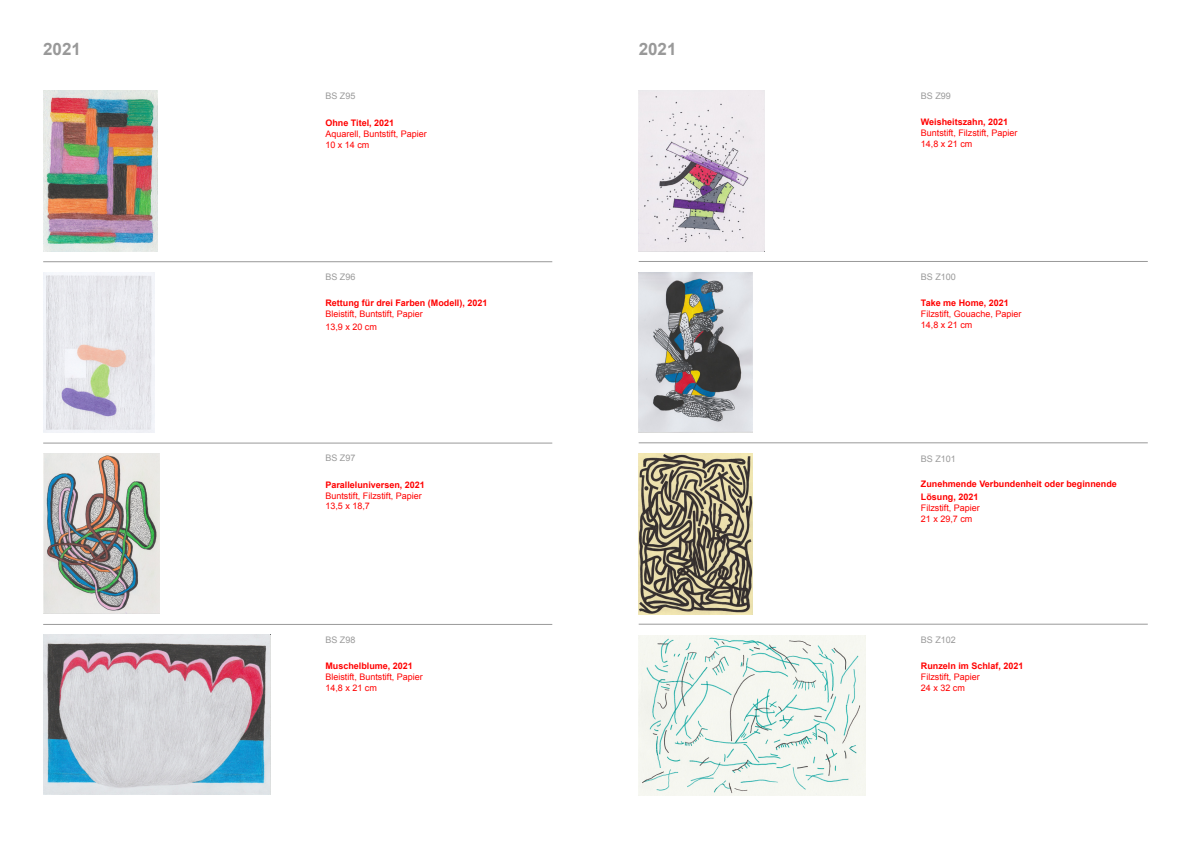
<style>
.page{position:relative;width:1191px;height:842px;background:#fff}
.page>*{position:absolute;margin:0;border:0;box-sizing:border-box;transform-origin:0 0}
.t1{font:700 17px "Arial";color:#999}
.t2{font:9px "Arial";color:#f00}
.t3{font:700 9px/13.2px "Arial";color:#f00}
.t4{font:9px "Arial";color:#999}
</style>
<div class="page">
<img style="left:43px;top:91px;width:114px;height:160px">
<img style="left:43px;top:453px;width:116px;height:161px">
<img style="left:43px;top:272px;width:111px;height:160px">
<img style="left:638px;top:454px;width:114px;height:160px">
<img style="left:638px;top:635px;width:227px;height:160px">
<img style="left:638px;top:91px;width:126px;height:160px">
<img style="left:638px;top:272px;width:114px;height:160px">
<img style="left:43px;top:635px;width:227px;height:160px">
<hr style="left:638px;top:261px;width:509px;height:1px;background:#999">
<hr style="left:638px;top:443px;width:509px;height:1px;background:#999">
<hr style="left:638px;top:624px;width:509px;height:1px;background:#999">
<hr style="left:43px;top:262px;width:509px;height:1px;background:#999">
<hr style="left:43px;top:443px;width:509px;height:1px;background:#999">
<hr style="left:43px;top:624px;width:509px;height:1px;background:#999">
<p class="t1" style="left:43px;top:38px;width:39px">2021</p>
<p class="t4" style="left:325px;top:90px;width:32px">BS Z95</p>
<p class="t3" style="left:325px;top:117px;width:70px">Ohne Titel, 2021</p>
<p class="t2" style="left:325px;top:128px;width:103px">Aquarell, Buntstift, Papier</p>
<p class="t2" style="left:325px;top:139px;width:46px">10 x 14 cm</p>
<p class="t4" style="left:325px;top:271px;width:32px">BS Z96</p>
<p class="t3" style="left:325px;top:297px;width:164px">Rettung für drei Farben (Modell), 2021</p>
<p class="t2" style="left:325px;top:308px;width:99px">Bleistift, Buntstift, Papier</p>
<p class="t2" style="left:325px;top:321px;width:53px">13,9 x 20 cm</p>
<p class="t4" style="left:325px;top:452px;width:32px">BS Z97</p>
<p class="t3" style="left:325px;top:478px;width:101px">Paralleluniversen, 2021</p>
<p class="t2" style="left:325px;top:490px;width:98px">Buntstift, Filzstift, Papier</p>
<p class="t2" style="left:325px;top:500px;width:46px">13,5 x 18,7</p>
<p class="t4" style="left:325px;top:634px;width:32px">BS Z98</p>
<p class="t3" style="left:325px;top:660px;width:89px">Muschelblume, 2021</p>
<p class="t2" style="left:325px;top:671px;width:99px">Bleistift, Buntstift, Papier</p>
<p class="t2" style="left:325px;top:682px;width:53px">14,8 x 21 cm</p>
<p class="t1" style="left:638px;top:38px;width:39px">2021</p>
<p class="t4" style="left:921px;top:90px;width:32px">BS Z99</p>
<p class="t3" style="left:921px;top:116px;width:89px">Weisheitszahn, 2021</p>
<p class="t2" style="left:921px;top:127px;width:98px">Buntstift, Filzstift, Papier</p>
<p class="t2" style="left:921px;top:138px;width:53px">14,8 x 21 cm</p>
<p class="t4" style="left:921px;top:271px;width:37px">BS Z100</p>
<p class="t3" style="left:921px;top:297px;width:89px">Take me Home, 2021</p>
<p class="t2" style="left:921px;top:308px;width:102px">Filzstift, Gouache, Papier</p>
<p class="t2" style="left:921px;top:319px;width:53px">14,8 x 21 cm</p>
<p class="t4" style="left:921px;top:453px;width:37px">BS Z101</p>
<p class="t3" style="left:921px;top:477px;width:198px">Zunehmende Verbundenheit oder beginnende<br>Lösung, 2021</p>
<p class="t2" style="left:921px;top:502px;width:61px">Filzstift, Papier</p>
<p class="t2" style="left:921px;top:513px;width:53px">21 x 29,7 cm</p>
<p class="t4" style="left:921px;top:634px;width:37px">BS Z102</p>
<p class="t3" style="left:921px;top:660px;width:104px">Runzeln im Schlaf, 2021</p>
<p class="t2" style="left:921px;top:671px;width:61px">Filzstift, Papier</p>
<p class="t2" style="left:921px;top:682px;width:46px">24 x 32 cm</p>
</div>
